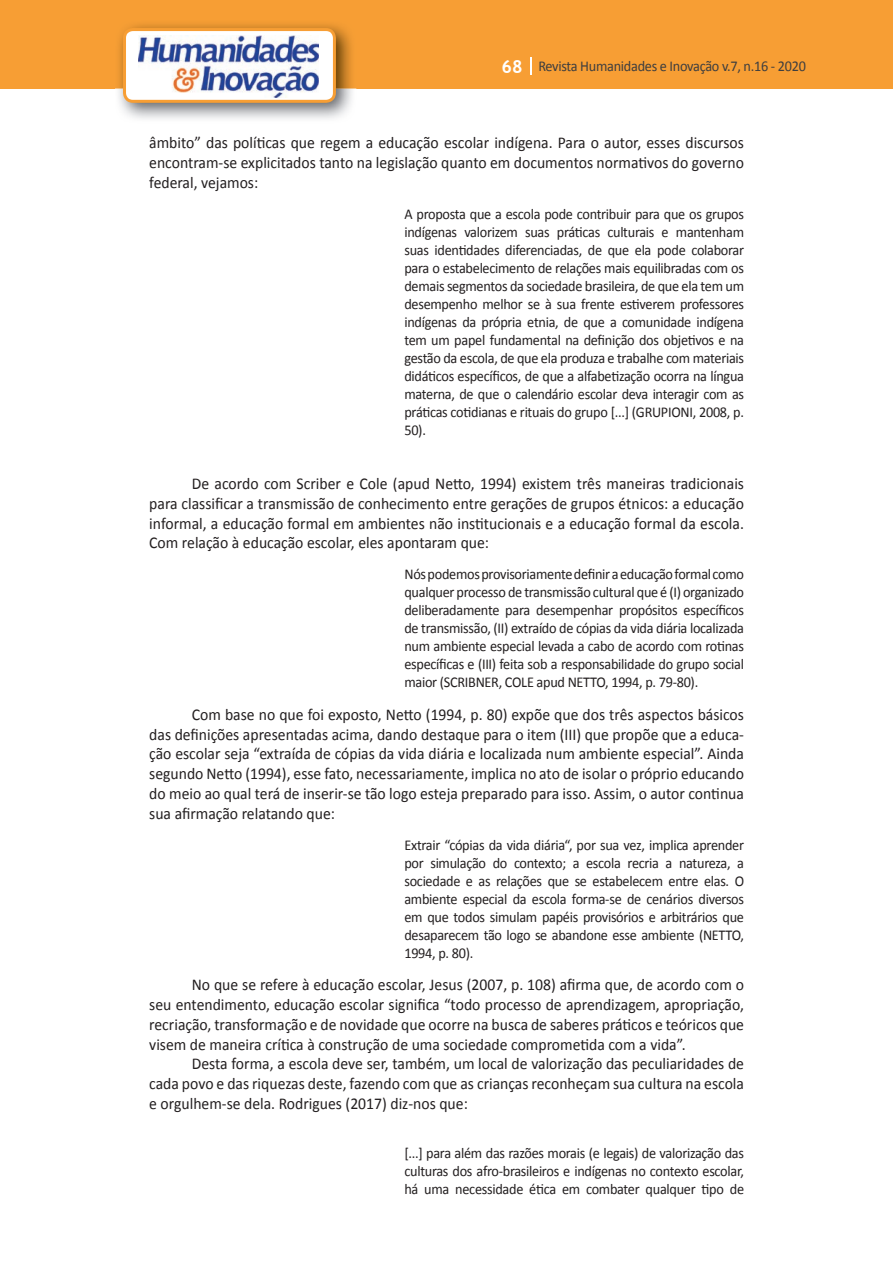
<style>
.page{position:relative;width:893px;height:1263px;background:#fff}
.page>*{position:absolute;margin:0;border:0;box-sizing:border-box;transform-origin:0 0}
.t1{font:16.5px/19.8px "Calibri";color:#231f20;text-align:justify;scale:.95 1}
.t2{font:15px/18px "Calibri";letter-spacing:-.02em;color:#231f20;text-align:justify;scale:.95 1}
.t3{font:15px "Calibri";letter-spacing:-.02em;color:#3e3e3f;scale:.95 1}
.s1{font-family:"Trebuchet MS";font-weight:700;font-size:18px;color:#fff}
</style>
<div class="page">
<div style="left:0;top:0;width:893px;height:88px;background:#f79e34"></div>
<svg style="left:530px;top:57px;width:2px;height:18px"></svg>
<img style="left:115px;top:24px;width:241px;height:95px">
<svg style="left:123px;top:28px;width:213px;height:75px"></svg>
<p class="t3" style="left:501px;top:57px;width:322px"><span class="s1">68</span> Revista Humanidades e Inovação v.7, n.16 - 2020</p>
<p class="t1" style="left:149px;top:133px;width:627px">âmbito” das políticas que regem a educação escolar indígena. Para o autor, esses discursos encontram-se explicitados tanto na legislação quanto em documentos normativos do governo federal, vejamos:</p>
<p class="t2" style="left:404px;top:205px;width:359px">A proposta que a escola pode contribuir para que os grupos indígenas valorizem suas práticas culturais e mantenham suas identidades diferenciadas, de que ela pode colaborar para o estabelecimento de relações mais equilibradas com os demais segmentos da sociedade brasileira, de que ela tem um desempenho melhor se à sua frente estiverem professores indígenas da própria etnia, de que a comunidade indígena tem um papel fundamental na definição dos objetivos e na gestão da escola, de que ela produza e trabalhe com materiais didáticos específicos, de que a alfabetização ocorra na língua materna, de que o calendário escolar deva interagir com as práticas cotidianas e rituais do grupo [...] (GRUPIONI, 2008, p.<br>50).</p>
<p class="t1" style="left:149px;top:474px;width:628px;text-indent:43px">De acordo com Scriber e Cole (apud Netto, 1994) existem três maneiras tradicionais para classificar a transmissão de conhecimento entre gerações de grupos étnicos: a educação informal, a educação formal em ambientes não institucionais e a educação formal da escola.<br>Com relação à educação escolar, eles apontaram que:</p>
<p class="t2" style="left:404px;top:565px;width:359px">Nós podemos provisoriamente definir a educação formal como qualquer processo de transmissão cultural que é (I) organizado deliberadamente para desempenhar propósitos específicos de transmissão, (II) extraído de cópias da vida diária localizada num ambiente especial levada a cabo de acordo com rotinas específicas e (III) feita sob a responsabilidade do grupo social maior (SCRIBNER, COLE apud NETTO, 1994, p. 79-80).</p>
<p class="t1" style="left:149px;top:704px;width:628px;text-indent:43px">Com base no que foi exposto, Netto (1994, p. 80) expõe que dos três aspectos básicos das definições apresentadas acima, dando destaque para o item (III) que propõe que a educa&shy;ção escolar seja “extraída de cópias da vida diária e localizada num ambiente especial”. Ainda segundo Netto (1994), esse fato, necessariamente, implica no ato de isolar o próprio educando do meio ao qual terá de inserir-se tão logo esteja preparado para isso. Assim, o autor continua sua afirmação relatando que:</p>
<p class="t2" style="left:404px;top:835px;width:359px">Extrair “cópias da vida diária“, por sua vez, implica aprender por simulação do contexto; a escola recria a natureza, a sociedade e as relações que se estabelecem entre elas. O ambiente especial da escola forma-se de cenários diversos em que todos simulam papéis provisórios e arbitrários que desaparecem tão logo se abandone esse ambiente (NETTO, 1994, p. 80).</p>
<p class="t1" style="left:149px;top:975px;width:628px;text-indent:43px">No que se refere à educação escolar, Jesus (2007, p. 108) afirma que, de acordo com o seu entendimento, educação escolar significa “todo processo de aprendizagem, apropriação, recriação, transformação e de novidade que ocorre na busca de saberes práticos e teóricos que visem de maneira crítica à construção de uma sociedade comprometida com a vida”.</p>
<p class="t1" style="left:149px;top:1054px;width:628px;text-indent:43px">Desta forma, a escola deve ser, também, um local de valorização das peculiaridades de cada povo e das riquezas deste, fazendo com que as crianças reconheçam sua cultura na escola e orgulhem-se dela. Rodrigues (2017) diz-nos que:</p>
<p class="t2" style="left:404px;top:1144px;width:359px">[...] para além das razões morais (e legais) de valorização das culturas dos afro-brasileiros e indígenas no contexto escolar, há uma necessidade ética em combater qualquer tipo de</p>
</div>
